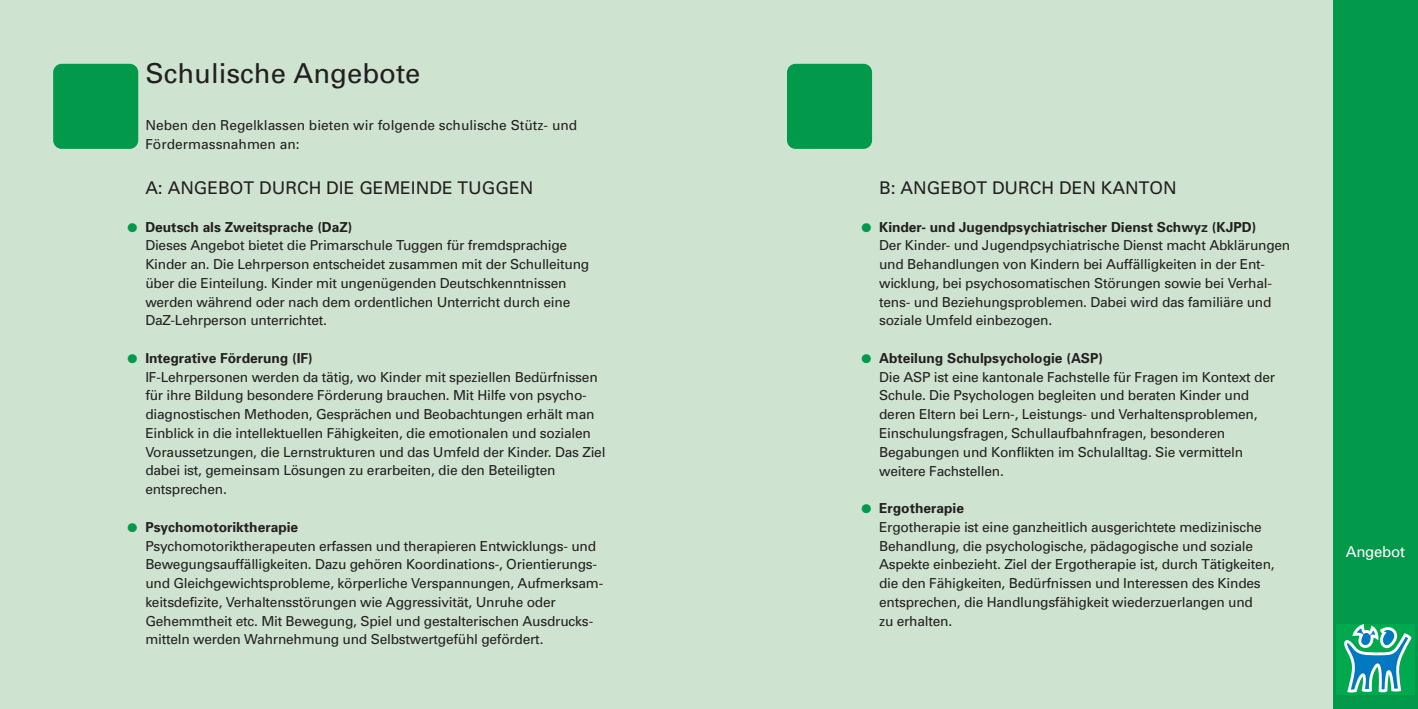
<style>
.page{position:relative;width:1418px;height:709px;background:#fff}
.page>*{position:absolute;margin:0;border:0;box-sizing:border-box;transform-origin:0 0}
.t1{font:27.5px "Univers";color:#231f20}
.t2{font:17.5px "Univers";color:#231f20}
.t3{font:15px "Univers";letter-spacing:-.015em;color:#fff}
.t4{font:13.75px/18.8px "Univers";letter-spacing:-.015em;color:#231f20}
.t5{font:700 13.75px "Univers";color:#231f20}
.t6{font:12.5px "Zapf Dingbats";color:#02994b}
</style>
<div class="page">
<div style="left:709px;top:0;width:623px;height:709px;background:#cfe3d1"></div>
<div style="left:0;top:0;width:709px;height:709px;background:#cfe3d1"></div>
<div style="left:53px;top:64px;width:85px;height:85px;background:#02994b;border-radius:9px"></div>
<div style="left:787px;top:64px;width:85px;height:85px;background:#02994b;border-radius:9px"></div>
<div style="left:1332px;top:0;width:85px;height:709px;background:#02994b"></div>
<svg style="left:1336px;top:624px;width:78px;height:70px"></svg>
<p class="t6" style="left:128px;top:220px;width:11px">●</p>
<p class="t6" style="left:128px;top:351px;width:11px">●</p>
<p class="t6" style="left:128px;top:520px;width:11px">●</p>
<h1 class="t1" style="left:145px;top:63px;width:277px">Schulische Angebote</h1>
<p class="t4" style="left:145px;top:117px;width:433px">Neben den Regelklassen bieten wir folgende schulische Stütz- und<br>Fördermassnahmen an:</p>
<p class="t2" style="left:145px;top:181px;width:389px">A: ANGEBOT DURCH DIE GEMEINDE TUGGEN</p>
<p class="t5" style="left:145px;top:222px;width:209px">Deutsch als Zweitsprache (DaZ)</p>
<p class="t4" style="left:145px;top:237px;width:445px">Dieses Angebot bietet die Primarschule Tuggen für fremdsprachige Kinder an. Die Lehrperson entscheidet zusammen mit der Schulleitung über die Einteilung. Kinder mit ungenügenden Deutschkenntnissen werden während oder nach dem ordentlichen Unterricht durch eine DaZ-Lehrperson unterrichtet.</p>
<p class="t5" style="left:145px;top:353px;width:169px">Integrative Förderung (IF)</p>
<p class="t4" style="left:145px;top:368px;width:461px">IF-Lehrpersonen werden da tätig, wo Kinder mit speziellen Bedürfnissen für ihre Bildung besondere Förderung brauchen. Mit Hilfe von psycho&shy;diagnostischen Methoden, Gesprächen und Beobachtungen erhält man Einblick in die intellektuellen Fähigkeiten, die emotionalen und sozialen Voraussetzungen, die Lernstrukturen und das Umfeld der Kinder. Das Ziel dabei ist, gemeinsam Lösungen zu erarbeiten, die den Beteiligten entsprechen.</p>
<p class="t5" style="left:145px;top:522px;width:154px">Psychomotoriktherapie</p>
<p class="t4" style="left:145px;top:537px;width:459px">Psychomotoriktherapeuten erfassen und therapieren Entwicklungs- und Bewegungsauffälligkeiten. Dazu gehören Koordinations-, Orientierungs&shy;und Gleichgewichtsprobleme, körperliche Verspannungen, Aufmerksam&shy;keitsdefizite, Verhaltensstörungen wie Aggressivität, Unruhe oder Gehemmtheit etc. Mit Bewegung, Spiel und gestalterischen Ausdrucks&shy;mitteln werden Wahrnehmung und Selbstwertgefühl gefördert.</p>
<p class="t3" style="left:1345px;top:546px;width:61px">Angebot</p>
<p class="t2" style="left:879px;top:181px;width:299px">B: ANGEBOT DURCH DEN KANTON</p>
<p class="t5" style="left:879px;top:222px;width:378px">Kinder- und Jugendpsychiatrischer Dienst Schwyz (KJPD)</p>
<p class="t4" style="left:879px;top:237px;width:413px">Der Kinder- und Jugendpsychiatrische Dienst macht Abklärungen und Behandlungen von Kindern bei Auffälligkeiten in der Ent&shy;wicklung, bei psychosomatischen Störungen sowie bei Verhal&shy;tens- und Beziehungsproblemen. Dabei wird das familiäre und soziale Umfeld einbezogen.</p>
<p class="t5" style="left:879px;top:353px;width:225px">Abteilung Schulpsychologie (ASP)</p>
<p class="t4" style="left:879px;top:369px;width:397px">Die ASP ist eine kantonale Fachstelle für Fragen im Kontext der Schule. Die Psychologen begleiten und beraten Kinder und deren Eltern bei Lern-, Leistungs- und Verhaltensproblemen, Einschulungsfragen, Schullaufbahnfragen, besonderen Begabungen und Konflikten im Schulalltag. Sie vermitteln weitere Fachstellen.</p>
<p class="t5" style="left:879px;top:503px;width:86px">Ergotherapie</p>
<p class="t4" style="left:879px;top:519px;width:397px">Ergotherapie ist eine ganzheitlich ausgerichtete medizinische Behandlung, die psychologische, pädagogische und soziale Aspekte einbezieht. Ziel der Ergotherapie ist, durch Tätigkeiten, die den Fähigkeiten, Bedürfnissen und Interessen des Kindes entsprechen, die Handlungsfähigkeit wiederzuerlangen und<br>zu erhalten.</p>
<p class="t6" style="left:861px;top:220px;width:11px">●</p>
<p class="t6" style="left:861px;top:351px;width:11px">●</p>
<p class="t6" style="left:861px;top:501px;width:11px">●</p>
</div>
